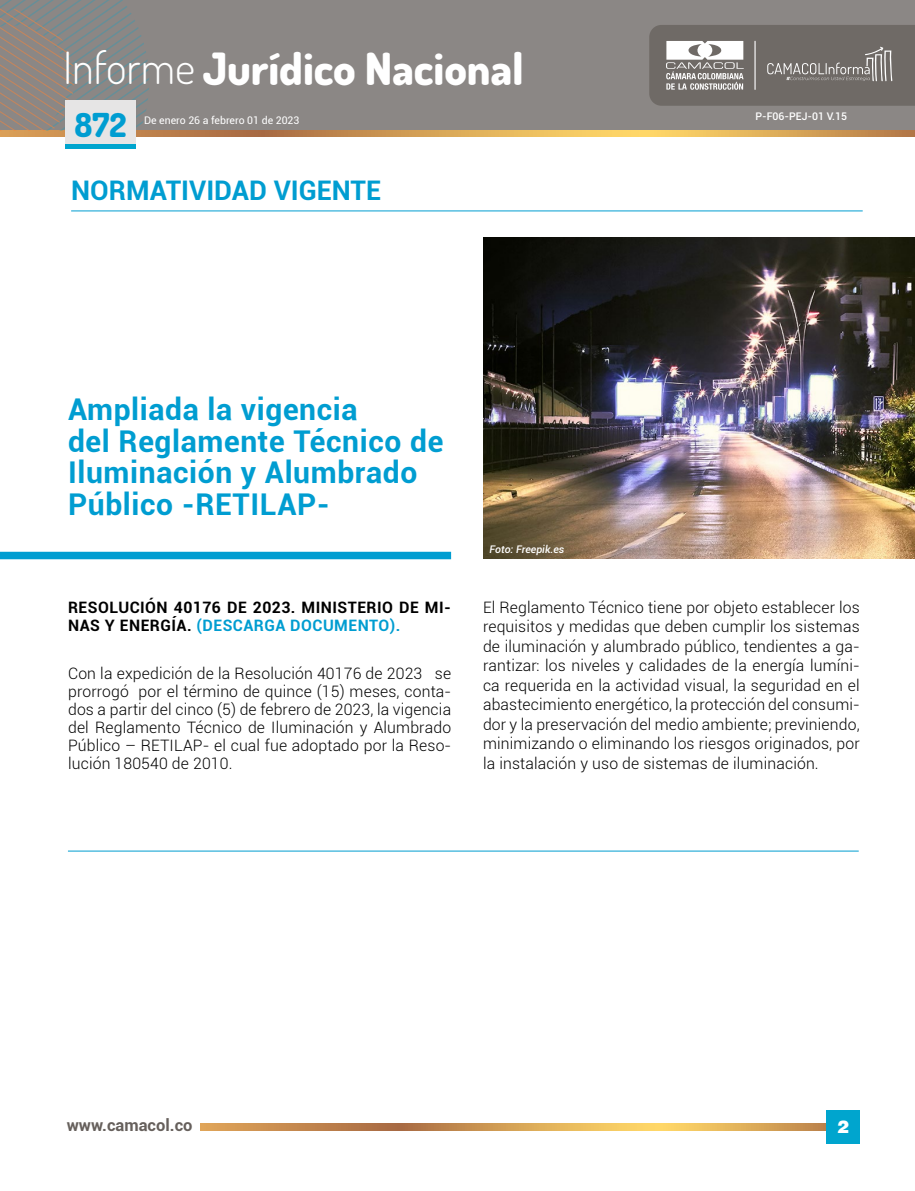
<style>
.page{position:relative;width:915px;height:1191px;background:#fff}
.page>*{position:absolute;margin:0;border:0;box-sizing:border-box;transform-origin:0 0}
.t1{font:800 44.4px "Dosis";color:#fff}
.t2{font:800 33px "Dosis";color:#009dd1}
.t3{font:700 30px/31.5px "Roboto";letter-spacing:.02em;color:#009dd1}
.t4{font:700 27px "Roboto";color:#009dd1}
.t5{font:900 19.5px "Helvetica";color:#fff}
.t6{font:700 16.5px "Roboto";color:#66605c}
.t7{font:300 15.75px/19.5px "Roboto";letter-spacing:.01em;color:#000;text-align:justify}
.t8{font:700 15.75px/18px "Roboto";letter-spacing:.03em;color:#000}
.t9{font:10.5px "Roboto";color:#fff}
.t10{font:500 10.5px "Roboto";color:#fff}
.t11{font:italic 500 10.5px "Roboto";color:#fff}
.s1{font-weight:300}
.s2{color:#009dd1}
</style>
<div class="page">
<svg style="left:201px;top:1123px;width:624px;height:8px;background:#d39f55"></svg>
<div style="left:825px;top:1110px;width:34px;height:34px;background:#00a5ce"></div>
<div style="left:0;top:0;width:914px;height:130px;background:#8b8785"></div>
<svg style="left:0;top:130px;width:914px;height:6px;background:#d39f55"></svg>
<svg style="left:0;top:0;width:149px;height:130px"></svg>
<svg style="left:649px;top:25px;width:265px;height:81px;background:#7f7b77"></svg>
<hr style="left:754px;top:41px;width:1px;height:48px;background:#fff">
<div style="left:65px;top:144px;width:71px;height:5px;background:#00a5ce"></div>
<div style="left:65px;top:100px;width:71px;height:44px;background:#e6e5e5"></div>
<div style="left:0;top:552px;width:451px;height:7px;background:#009dd1"></div>
<hr style="left:71px;top:210px;width:791px;height:1px;background:#009dd1">
<img style="left:483px;top:237px;width:431px;height:321px">
<hr style="left:68px;top:850px;width:790px;height:1px;background:#009dd1">
<h1 class="t1" style="left:63px;top:40px;width:462px"><span class="s1">Informe</span> Jurídico Nacional</h1>
<h2 class="t2" style="left:74px;top:104px;width:53px">872</h2>
<p class="t9" style="left:144px;top:112px;width:157px">De enero 26 a febrero 01 de 2023</p>
<h3 class="t4" style="left:71px;top:171px;width:311px">NORMATIVIDAD VIGENTE</h3>
<h3 class="t3" style="left:68px;top:393px;width:376px">Ampliada la vigencia<br>del Reglamente Técnico de<br>Iluminación y Alumbrado<br>Público -RETILAP-</h3>
<p class="t11" style="left:489px;top:542px;width:76px">Foto: Freepik.es</p>
<p class="t10" style="left:755px;top:108px;width:93px">P-F06-PEJ-01 V.15</p>
<p class="t8" style="left:68px;top:597px;width:384px">RESOLUCIÓN 40176 DE 2023. MINISTERIO DE MI-<br>NAS Y ENERGÍA. <span class="s2">(DESCARGA DOCUMENTO).</span></p>
<p class="t7" style="left:68px;top:663px;width:384px;line-height:18px">Con la expedición de la Resolución 40176 de 2023 se prorrogó por el término de quince (15) meses, conta&shy;dos a partir del cinco (5) de febrero de 2023, la vigencia del Reglamento Técnico de Iluminación y Alumbrado Público – RETILAP- el cual fue adoptado por la Reso&shy;lución 180540 de 2010.</p>
<p class="t7" style="left:483px;top:597px;width:378px">El Reglamento Técnico tiene por objeto establecer los requisitos y medidas que deben cumplir los sistemas de iluminación y alumbrado público, tendientes a ga&shy;rantizar: los niveles y calidades de la energía lumíni&shy;ca requerida en la actividad visual, la seguridad en el abastecimiento energético, la protección del consumi&shy;dor y la preservación del medio ambiente; previniendo, minimizando o eliminando los riesgos originados, por la instalación y uso de sistemas de iluminación.</p>
<p class="t6" style="left:67px;top:1113px;width:127px">www.camacol.co</p>
<p class="t5" style="left:836px;top:1119px;width:13px">2</p>
</div>
